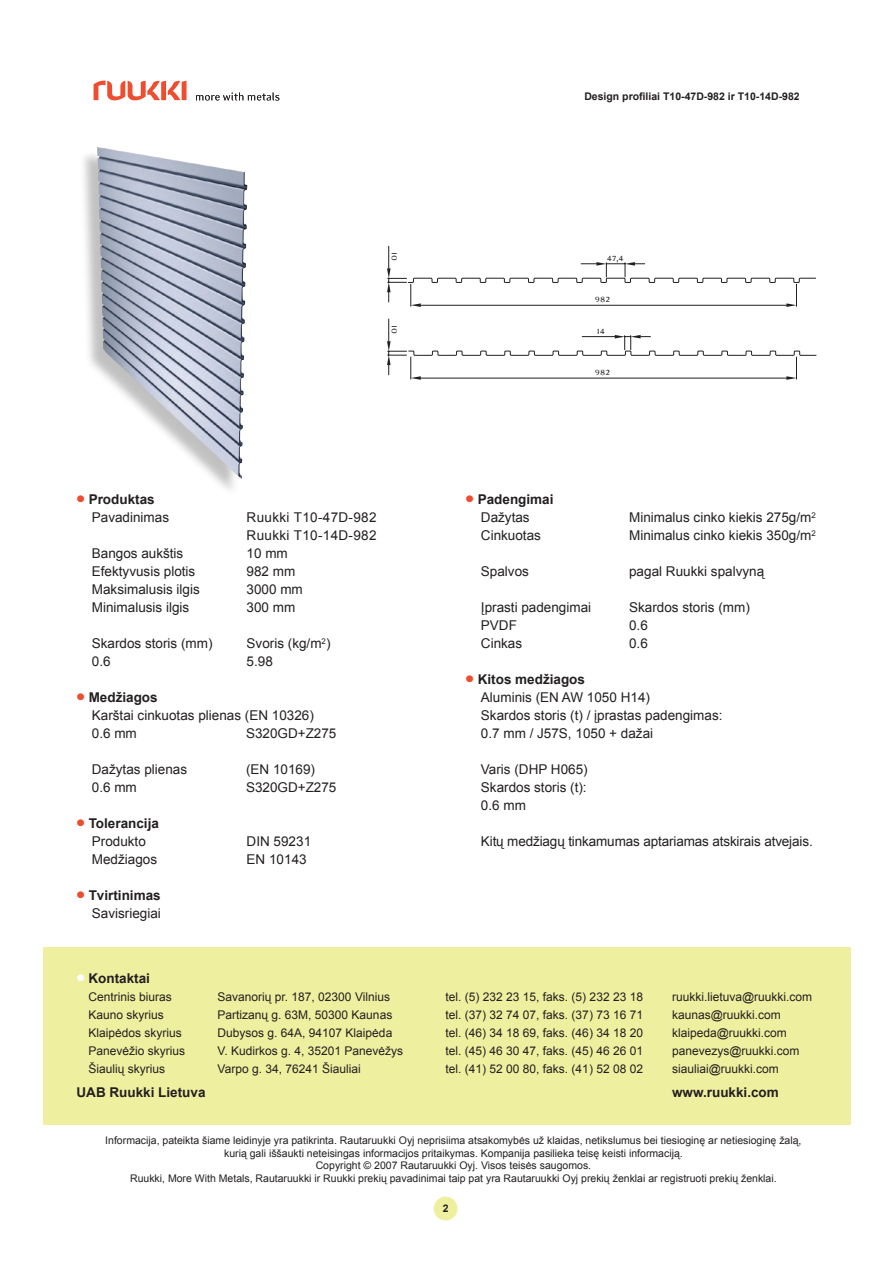
<style>
.page{position:relative;width:893px;height:1263px;background:#fff}
.page>*{position:absolute;margin:0;border:0;box-sizing:border-box;transform-origin:0 0}
.t1{font:13.5px/18px "Arial";color:#231f20}
.t2{font:700 13.5px/18px "Arial";color:#231f20;text-align:center}
.t3{font:13.5px/18px "Arial";letter-spacing:.025em;color:#231f20}
.t4{font:12px "Arial";color:#231f20}
.t5{font:10.5px/12.6px "Arial";color:#231f20;text-align:center}
.t6{font:700 10.5px "Arial";color:#231f20}
.t7{font:10.5px "Eidetic Modern";color:#231f20}
.s1{font-weight:700;font-size:24px;color:#ef4d2f}
.s2{font-weight:700}
.s3{font-size:24px;color:#ef4d2f}
.s4{font-weight:400}
.s5{font-size:24px;color:#fff}
</style>
<div class="page">
<div style="left:434px;top:1197px;width:24px;height:23px;background:#eff09f;border-radius:50%"></div>
<svg style="left:196px;top:93px;width:83px;height:8px"></svg>
<svg style="left:94px;top:81px;width:93px;height:19px"></svg>
<div style="left:43px;top:947px;width:808px;height:178px;background:#eff09f"></div>
<div style="left:77px;top:148px;width:169px;height:349px;background:#231f20;opacity:.28"></div>
<img style="left:97px;top:147px;width:150px;height:332px">
<svg style="left:387px;top:246px;width:429px;height:61px"></svg>
<svg style="left:387px;top:319px;width:429px;height:61px"></svg>
<p class="t7" style="left:400px;top:252px;width:10px;rotate:90deg">10</p>
<p class="t7" style="left:400px;top:325px;width:10px;rotate:90deg">10</p>
<p class="t1" style="left:92px;top:490px;width:79px;text-indent:-15px"><span class="s1">•</span> <span class="s2">Produktas<br></span>Pavadinimas</p>
<p class="t3" style="left:247px;top:508px;width:132px">Ruukki T10-47D-982<br>Ruukki T10-14D-982</p>
<p class="t1" style="left:92px;top:544px;width:93px">Bangos aukštis</p>
<p class="t1" style="left:247px;top:544px;width:43px">10 mm</p>
<p class="t1" style="left:92px;top:562px;width:105px">Efektyvusis plotis</p>
<p class="t1" style="left:247px;top:562px;width:50px">982 mm</p>
<p class="t1" style="left:92px;top:580px;width:109px">Maksimalusis ilgis</p>
<p class="t1" style="left:247px;top:580px;width:58px">3000 mm</p>
<p class="t1" style="left:92px;top:598px;width:99px">Minimalusis ilgis</p>
<p class="t1" style="left:247px;top:598px;width:50px">300 mm</p>
<p class="t1" style="left:92px;top:634px;width:122px">Skardos storis (mm)</p>
<p class="t1" style="left:247px;top:634px;width:85px">Svoris (kg/m<sup>2</sup>)</p>
<p class="t1" style="left:92px;top:652px;width:20px">0.6</p>
<p class="t1" style="left:247px;top:652px;width:28px">5.98</p>
<p class="t1" style="left:92px;top:688px;width:224px;text-indent:-15px"><span class="s1">•</span> <span class="s2">Medžiagos<br></span>Karštai cinkuotas plienas (EN 10326)<br>0.6 mm</p>
<p class="t1" style="left:246px;top:724px;width:92px">S320GD+Z275</p>
<p class="t1" style="left:92px;top:760px;width:97px">Dažytas plienas</p>
<p class="t1" style="left:246px;top:760px;width:71px">(EN 10169)</p>
<p class="t1" style="left:92px;top:778px;width:47px">0.6 mm</p>
<p class="t1" style="left:246px;top:778px;width:92px">S320GD+Z275</p>
<p class="t2" style="left:77px;top:815px;width:84px"><span class="s3">•</span> Tolerancija<br><span class="s4">Produkto</span></p>
<p class="t1" style="left:247px;top:832px;width:66px">DIN 59231</p>
<p class="t1" style="left:92px;top:850px;width:67px">Medžiagos</p>
<p class="t1" style="left:247px;top:850px;width:62px">EN 10143</p>
<p class="t1" style="left:77px;top:886px;width:86px;text-align:right"><span class="s1">•</span> <span class="s2">Tvirtinimas<br></span>Savisriegiai</p>
<p class="t6" style="left:584px;top:90px;width:217px">Design profiliai T10-47D-982 ir T10-14D-982</p>
<p class="t7" style="left:607px;top:252px;width:18px">47,4</p>
<p class="t7" style="left:595px;top:294px;width:17px">982</p>
<p class="t7" style="left:597px;top:325px;width:10px">14</p>
<p class="t7" style="left:595px;top:367px;width:17px">982</p>
<p class="t2" style="left:481px;top:491px;width:74px;text-align:left;text-indent:-15px"><span class="s3">•</span> Padengimai<br><span class="s4">Dažytas</span></p>
<p class="t1" style="left:629px;top:508px;width:188px">Minimalus cinko kiekis 275g/m<sup>2</sup></p>
<p class="t1" style="left:481px;top:526px;width:62px">Cinkuotas</p>
<p class="t1" style="left:629px;top:526px;width:188px">Minimalus cinko kiekis 350g/m<sup>2</sup></p>
<p class="t1" style="left:481px;top:562px;width:50px">Spalvos</p>
<p class="t1" style="left:629px;top:562px;width:137px">pagal Ruukki spalvyną</p>
<p class="t1" style="left:481px;top:598px;width:112px">Įprasti padengimai</p>
<p class="t1" style="left:629px;top:598px;width:122px">Skardos storis (mm)</p>
<p class="t1" style="left:481px;top:616px;width:38px">PVDF</p>
<p class="t1" style="left:629px;top:616px;width:20px">0.6</p>
<p class="t1" style="left:481px;top:634px;width:43px">Cinkas</p>
<p class="t1" style="left:629px;top:634px;width:20px">0.6</p>
<p class="t1" style="left:481px;top:670px;width:243px;text-indent:-15px"><span class="s1">•</span> <span class="s2">Kitos medžiagos<br></span>Aluminis (EN AW 1050 H14)<br>Skardos storis (t) / įprastas padengimas:<br>0.7 mm / J57S, 1050 + dažai</p>
<p class="t1" style="left:481px;top:760px;width:108px;text-align:justify">Varis (DHP H065)<br>Skardos storis (t):<br>0.6 mm</p>
<p class="t1" style="left:481px;top:832px;width:333px">Kitų medžiagų tinkamumas aptariamas atskirais atvejais.</p>
<p class="t2" style="left:77px;top:969px;width:75px"><span class="s5">•</span> Kontaktai</p>
<p class="t4" style="left:89px;top:988px;width:85px">Centrinis biuras</p>
<p class="t4" style="left:218px;top:988px;width:174px">Savanorių pr. 187, 02300 Vilnius</p>
<p class="t4" style="left:446px;top:988px;width:199px">tel. (5) 232 23 15, faks. (5) 232 23 18</p>
<p class="t4" style="left:672px;top:988px;width:142px">ruukki.lietuva@ruukki.com</p>
<p class="t4" style="left:89px;top:1006px;width:77px">Kauno skyrius</p>
<p class="t4" style="left:218px;top:1006px;width:176px">Partizanų g. 63M, 50300 Kaunas</p>
<p class="t4" style="left:446px;top:1006px;width:199px">tel. (37) 32 74 07, faks. (37) 73 16 71</p>
<p class="t4" style="left:672px;top:1006px;width:110px">kaunas@ruukki.com</p>
<p class="t4" style="left:89px;top:1024px;width:95px">Klaipėdos skyrius</p>
<p class="t4" style="left:218px;top:1024px;width:176px">Dubysos g. 64A, 94107 Klaipėda</p>
<p class="t4" style="left:446px;top:1024px;width:199px">tel. (46) 34 18 69, faks. (46) 34 18 20</p>
<p class="t4" style="left:672px;top:1024px;width:116px">klaipeda@ruukki.com</p>
<p class="t4" style="left:89px;top:1042px;width:98px">Panevėžio skyrius</p>
<p class="t4" style="left:218px;top:1042px;width:187px">V. Kudirkos g. 4, 35201 Panevėžys</p>
<p class="t4" style="left:446px;top:1042px;width:199px">tel. (45) 46 30 47, faks. (45) 46 26 01</p>
<p class="t4" style="left:672px;top:1042px;width:129px">panevezys@ruukki.com</p>
<p class="t4" style="left:89px;top:1060px;width:78px">Šiaulių skyrius</p>
<p class="t4" style="left:218px;top:1060px;width:145px">Varpo g. 34, 76241 Šiauliai</p>
<p class="t4" style="left:446px;top:1060px;width:199px">tel. (41) 52 00 80, faks. (41) 52 08 02</p>
<p class="t4" style="left:672px;top:1060px;width:108px">siauliai@ruukki.com</p>
<p class="t2" style="left:77px;top:1083px;width:131px">UAB Ruukki Lietuva</p>
<p class="t2" style="left:672px;top:1083px;width:108px">www.ruukki.com</p>
<p class="t5" style="left:105px;top:1134px;width:698px">Informacija, pateikta šiame leidinyje yra patikrinta. Rautaruukki Oyj neprisiima atsakomybės už klaidas, netikslumus bei tiesioginę ar netiesioginę žalą, kurią gali iššaukti neteisingas informacijos pritaikymas. Kompanija pasilieka teisę keisti informaciją.<br>Copyright © 2007 Rautaruukki Oyj. Visos teisės saugomos.<br>Ruukki, More With Metals, Rautaruukki ir Ruukki prekių pavadinimai taip pat yra Rautaruukki Oyj prekių ženklai ar registruoti prekių ženklai.</p>
</div>
